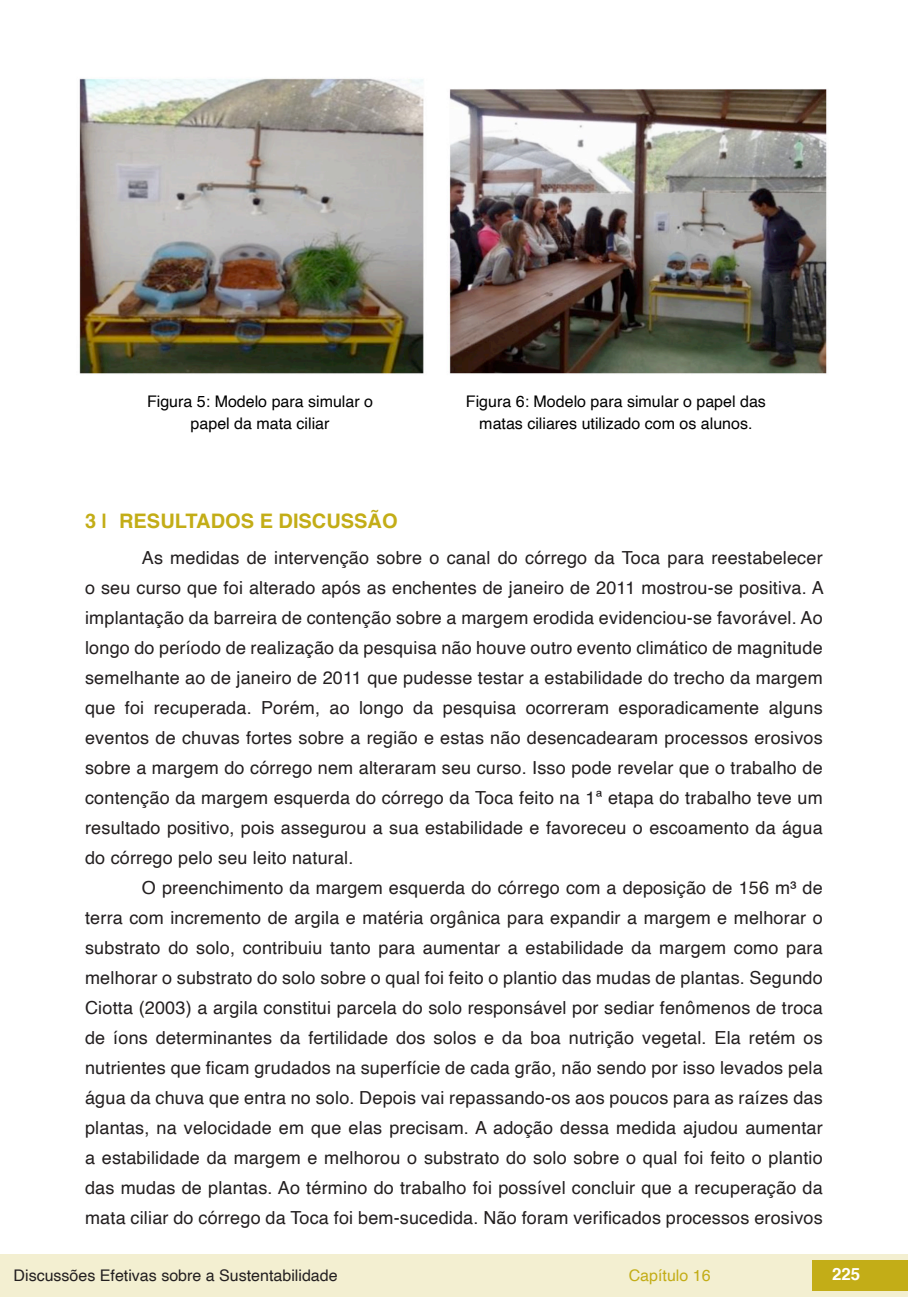
<style>
.page{position:relative;width:908px;height:1304px;background:#fff}
.page>*{position:absolute;margin:0;border:0;box-sizing:border-box;transform-origin:0 0}
.t1{font:700 20px "Helvetica";color:#c3ad17}
.txt{font:18px/30px "Helvetica";letter-spacing:.01em;color:#231f20;text-align:justify}
.t2{font:700 16.8px "Helvetica";color:#fff}
.info_tab_graf_imag{font:16px/22px "Helvetica";color:#000;text-align:center}
.t3{font:16px "Helvetica";color:#231f20}
.t4{font:16px "Helvetica";color:#c3ad17}
</style>
<div class="page">
<div style="left:0;top:1254px;width:906px;height:43px;background:#f3efd1"></div>
<div style="left:812px;top:1261px;width:95px;height:30px;background:#c3ad17"></div>
<img style="left:79px;top:78px;width:748px;height:296px">
<p class="info_tab_graf_imag" style="left:147px;top:391px;width:227px">Figura 5: Modelo para simular o papel da mata ciliar</p>
<p class="info_tab_graf_imag" style="left:465px;top:391px;width:301px">Figura 6: Modelo para simular o papel das matas ciliares utilizado com os alunos.</p>
<p class="t1" style="left:85px;top:505px;width:314px">3 | RESULTADOS E DISCUSSÃO</p>
<p class="txt" style="left:85px;top:543px;width:739px;text-indent:57px">As medidas de intervenção sobre o canal do córrego da Toca para reestabelecer o seu curso que foi alterado após as enchentes de janeiro de 2011 mostrou-se positiva. A implantação da barreira de contenção sobre a margem erodida evidenciou-se favorável. Ao longo do período de realização da pesquisa não houve outro evento climático de magnitude semelhante ao de janeiro de 2011 que pudesse testar a estabilidade do trecho da margem que foi recuperada. Porém, ao longo da pesquisa ocorreram esporadicamente alguns eventos de chuvas fortes sobre a região e estas não desencadearam processos erosivos sobre a margem do córrego nem alteraram seu curso. Isso pode revelar que o trabalho de contenção da margem esquerda do córrego da Toca feito na 1ª etapa do trabalho teve um resultado positivo, pois assegurou a sua estabilidade e favoreceu o escoamento da água do córrego pelo seu leito natural.</p>
<p class="txt" style="left:85px;top:873px;width:738px;text-indent:57px">O preenchimento da margem esquerda do córrego com a deposição de 156 m³ de terra com incremento de argila e matéria orgânica para expandir a margem e melhorar o substrato do solo, contribuiu tanto para aumentar a estabilidade da margem como para melhorar o substrato do solo sobre o qual foi feito o plantio das mudas de plantas. Segundo Ciotta (2003) a argila constitui parcela do solo responsável por sediar fenômenos de troca de íons determinantes da fertilidade dos solos e da boa nutrição vegetal. Ela retém os nutrientes que ficam grudados na superfície de cada grão, não sendo por isso levados pela água da chuva que entra no solo. Depois vai repassando-os aos poucos para as raízes das plantas, na velocidade em que elas precisam. A adoção dessa medida ajudou aumentar a estabilidade da margem e melhorou o substrato do solo sobre o qual foi feito o plantio das mudas de plantas. Ao término do trabalho foi possível concluir que a recuperação da mata ciliar do córrego da Toca foi bem-sucedida. Não foram verificados processos erosivos</p>
<p class="t3" style="left:14px;top:1263px;width:325px">Discussões Efetivas sobre a Sustentabilidade</p>
<p class="t4" style="left:628px;top:1263px;width:83px">Capítulo 16</p>
<p class="t2" style="left:831px;top:1261px;width:30px">225</p>
</div>
